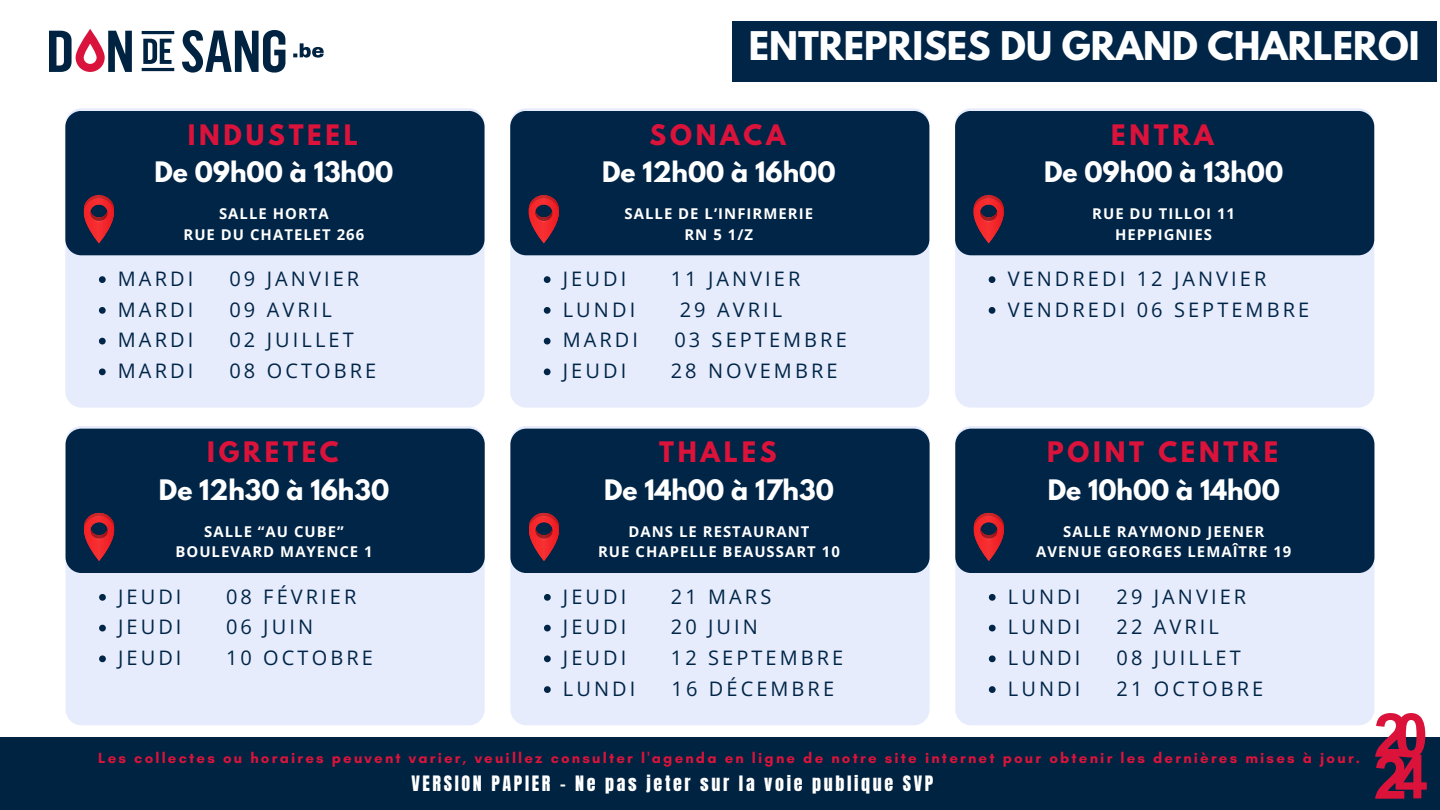
<style>
.page{position:relative;width:1440px;height:810px;background:#fff}
.page>*{position:absolute;margin:0;border:0;box-sizing:border-box;transform-origin:0 0}
.t1{font:700 35px "League Spartan";color:#fff}
.t2{font:700 25px "League Spartan";color:#fff}
.t3{font:700 25px "League Spartan";letter-spacing:.15em;color:#db133b}
.t4{font:20px "Open Sans";letter-spacing:.155em;color:#002547}
.t5{font:18.1px "Anton";letter-spacing:.145em;color:#fff}
.t6{font:700 15px "Glacial Indifference";letter-spacing:.145em;color:#db133b}
.t7{font:700 14.9px/20.2px "Open Sans";letter-spacing:.07em;color:#fff;text-align:center}
</style>
<div class="page">
<svg style="left:49px;top:29px;width:83px;height:43px"></svg>
<svg style="left:182px;top:30px;width:103px;height:43px"></svg>
<svg style="left:293px;top:43px;width:31px;height:15px"></svg>
<svg style="left:143px;top:39px;width:29px;height:25px"></svg>
<hr style="left:143px;top:68px;width:30px;height:3px;background:#002342">
<hr style="left:143px;top:31px;width:30px;height:3px;background:#002342">
<div style="left:65px;top:108px;width:420px;height:300px;background:#e7ecfd;border-radius:16px"></div>
<div style="left:65px;top:111px;width:419px;height:144px;background:#002547;border-radius:16px"></div>
<svg style="left:84px;top:195px;width:30px;height:48px"></svg>
<svg style="left:99px;top:276px;width:7px;height:7px"></svg>
<svg style="left:99px;top:307px;width:7px;height:7px"></svg>
<svg style="left:99px;top:338px;width:7px;height:6px"></svg>
<svg style="left:99px;top:368px;width:7px;height:7px"></svg>
<div style="left:66px;top:426px;width:419px;height:299px;background:#e7ecfd;border-radius:16px"></div>
<div style="left:66px;top:429px;width:419px;height:144px;background:#002547;border-radius:16px"></div>
<svg style="left:84px;top:513px;width:30px;height:48px"></svg>
<svg style="left:99px;top:594px;width:7px;height:7px"></svg>
<svg style="left:99px;top:625px;width:7px;height:6px"></svg>
<svg style="left:99px;top:655px;width:7px;height:7px"></svg>
<div style="left:510px;top:108px;width:419px;height:300px;background:#e7ecfd;border-radius:16px"></div>
<div style="left:510px;top:111px;width:419px;height:144px;background:#002547;border-radius:16px"></div>
<svg style="left:529px;top:195px;width:30px;height:48px"></svg>
<svg style="left:544px;top:276px;width:7px;height:7px"></svg>
<svg style="left:544px;top:307px;width:7px;height:7px"></svg>
<svg style="left:544px;top:338px;width:7px;height:6px"></svg>
<svg style="left:544px;top:368px;width:7px;height:7px"></svg>
<div style="left:510px;top:426px;width:420px;height:299px;background:#e7ecfd;border-radius:16px"></div>
<div style="left:510px;top:429px;width:420px;height:144px;background:#002547;border-radius:16px"></div>
<svg style="left:529px;top:513px;width:30px;height:48px"></svg>
<svg style="left:544px;top:594px;width:7px;height:7px"></svg>
<svg style="left:544px;top:625px;width:7px;height:6px"></svg>
<svg style="left:544px;top:655px;width:7px;height:7px"></svg>
<svg style="left:544px;top:686px;width:7px;height:7px"></svg>
<div style="left:955px;top:108px;width:419px;height:300px;background:#e7ecfd;border-radius:16px"></div>
<div style="left:955px;top:111px;width:419px;height:144px;background:#002547;border-radius:16px"></div>
<svg style="left:974px;top:195px;width:30px;height:48px"></svg>
<svg style="left:989px;top:276px;width:6px;height:7px"></svg>
<svg style="left:989px;top:307px;width:6px;height:7px"></svg>
<div style="left:955px;top:426px;width:419px;height:299px;background:#e7ecfd;border-radius:16px"></div>
<div style="left:955px;top:429px;width:419px;height:144px;background:#002547;border-radius:16px"></div>
<svg style="left:974px;top:513px;width:30px;height:48px"></svg>
<svg style="left:989px;top:594px;width:7px;height:7px"></svg>
<svg style="left:989px;top:625px;width:7px;height:6px"></svg>
<svg style="left:989px;top:655px;width:7px;height:7px"></svg>
<svg style="left:989px;top:686px;width:7px;height:7px"></svg>
<div style="left:732px;top:21px;width:705px;height:61px;background:#002547"></div>
<div style="left:0;top:737px;width:1440px;height:73px;background:#002341"></div>
<svg style="left:1375px;top:713px;width:52px;height:85px"></svg>
<h1 class="t3" style="left:188px;top:122px;width:172px">INDUSTEEL</h1>
<h2 class="t2" style="left:154px;top:160px;width:241px">De 09h00 à 13h00</h2>
<p class="t7" style="left:183px;top:203px;width:182px">SALLE HORTA<br>RUE DU CHATELET 266</p>
<h3 class="t4" style="left:118px;top:265px;width:77px">MARDI</h3>
<h3 class="t4" style="left:229px;top:265px;width:131px">09 JANVIER</h3>
<p class="t4" style="left:118px;top:295px;width:77px">MARDI</p>
<p class="t4" style="left:229px;top:295px;width:104px">09 AVRIL</p>
<h5 class="t4" style="left:118px;top:326px;width:77px">MARDI</h5>
<h5 class="t4" style="left:229px;top:326px;width:126px">02 JUILLET</h5>
<p class="t4" style="left:118px;top:357px;width:77px">MARDI</p>
<p class="t4" style="left:229px;top:357px;width:148px">08 OCTOBRE</p>
<p class="t3" style="left:207px;top:440px;width:133px">IGRETEC</p>
<p class="t2" style="left:159px;top:478px;width:232px">De 12h30 à 16h30</p>
<p class="t7" style="left:175px;top:521px;width:199px">SALLE “AU CUBE”<br>BOULEVARD MAYENCE 1</p>
<h2 class="t4" style="left:118px;top:582px;width:65px">JEUDI</h2>
<h2 class="t4" style="left:226px;top:582px;width:132px">08 FÉVRIER</h2>
<h3 class="t4" style="left:118px;top:613px;width:65px">JEUDI</h3>
<h3 class="t4" style="left:226px;top:613px;width:89px">06 JUIN</h3>
<p class="t4" style="left:118px;top:644px;width:65px">JEUDI</p>
<p class="t4" style="left:226px;top:644px;width:148px">10 OCTOBRE</p>
<p class="t1" style="left:749px;top:29px;width:672px">ENTREPRISES DU GRAND CHARLEROI</p>
<p class="t3" style="left:650px;top:122px;width:138px">SONACA</p>
<p class="t2" style="left:602px;top:160px;width:235px">De 12h00 à 16h00</p>
<h5 class="t7" style="left:625px;top:203px;width:190px">SALLE DE L’INFIRMERIE<br>RN 5 1/Z</h5>
<p class="t4" style="left:563px;top:265px;width:65px">JEUDI</p>
<p class="t4" style="left:671px;top:265px;width:131px">11 JANVIER</p>
<p class="t4" style="left:563px;top:295px;width:74px">LUNDI</p>
<p class="t4" style="left:680px;top:295px;width:104px">29 AVRIL</p>
<h2 class="t4" style="left:563px;top:326px;width:77px">MARDI</h2>
<h2 class="t4" style="left:674px;top:326px;width:174px">03 SEPTEMBRE</h2>
<h3 class="t4" style="left:563px;top:357px;width:65px">JEUDI</h3>
<h3 class="t4" style="left:671px;top:357px;width:168px">28 NOVEMBRE</h3>
<h5 class="t3" style="left:659px;top:440px;width:119px">THALES</h5>
<p class="t2" style="left:604px;top:478px;width:231px">De 14h00 à 17h30</p>
<p class="t7" style="left:598px;top:521px;width:243px">DANS LE RESTAURANT<br>RUE CHAPELLE BEAUSSART 10</p>
<p class="t4" style="left:563px;top:582px;width:65px">JEUDI</p>
<p class="t4" style="left:671px;top:582px;width:102px">21 MARS</p>
<h2 class="t4" style="left:563px;top:613px;width:65px">JEUDI</h2>
<h2 class="t4" style="left:671px;top:613px;width:89px">20 JUIN</h2>
<h3 class="t4" style="left:563px;top:644px;width:65px">JEUDI</h3>
<h3 class="t4" style="left:671px;top:644px;width:174px">12 SEPTEMBRE</h3>
<p class="t4" style="left:563px;top:675px;width:74px">LUNDI</p>
<p class="t4" style="left:672px;top:675px;width:164px">16 DÉCEMBRE</p>
<p class="t3" style="left:1111px;top:122px;width:104px">ENTRA</p>
<p class="t2" style="left:1044px;top:160px;width:241px">De 09h00 à 13h00</p>
<h5 class="t7" style="left:1092px;top:203px;width:144px">RUE DU TILLOI 11<br>HEPPIGNIES</h5>
<p class="t4" style="left:1008px;top:265px;width:260px">VENDREDI 12 JANVIER</p>
<h2 class="t4" style="left:1008px;top:295px;width:303px">VENDREDI 06 SEPTEMBRE</h2>
<p class="t3" style="left:1047px;top:440px;width:233px">POINT CENTRE</p>
<h5 class="t2" style="left:1048px;top:478px;width:234px">De 10h00 à 14h00</h5>
<h3 class="t7" style="left:1036px;top:521px;width:257px">SALLE RAYMOND JEENER<br>AVENUE GEORGES LEMAÎTRE 19</h3>
<h2 class="t4" style="left:1008px;top:582px;width:74px">LUNDI</h2>
<h2 class="t4" style="left:1117px;top:582px;width:131px">29 JANVIER</h2>
<h3 class="t4" style="left:1008px;top:613px;width:74px">LUNDI</h3>
<h3 class="t4" style="left:1117px;top:613px;width:104px">22 AVRIL</h3>
<p class="t4" style="left:1008px;top:644px;width:74px">LUNDI</p>
<p class="t4" style="left:1117px;top:644px;width:126px">08 JUILLET</p>
<h5 class="t4" style="left:1008px;top:675px;width:74px">LUNDI</h5>
<h5 class="t4" style="left:1117px;top:675px;width:148px">21 OCTOBRE</h5>
<p class="t6" style="left:98px;top:748px;width:1263px">Les collectes ou horaires peuvent varier, veuillez consulter l'agenda en ligne de notre site internet pour obtenir les dernières mises à jour.</p>
<p class="t5" style="left:411px;top:771px;width:524px">VERSION PAPIER - Ne pas jeter sur la voie publique SVP</p>
</div>
